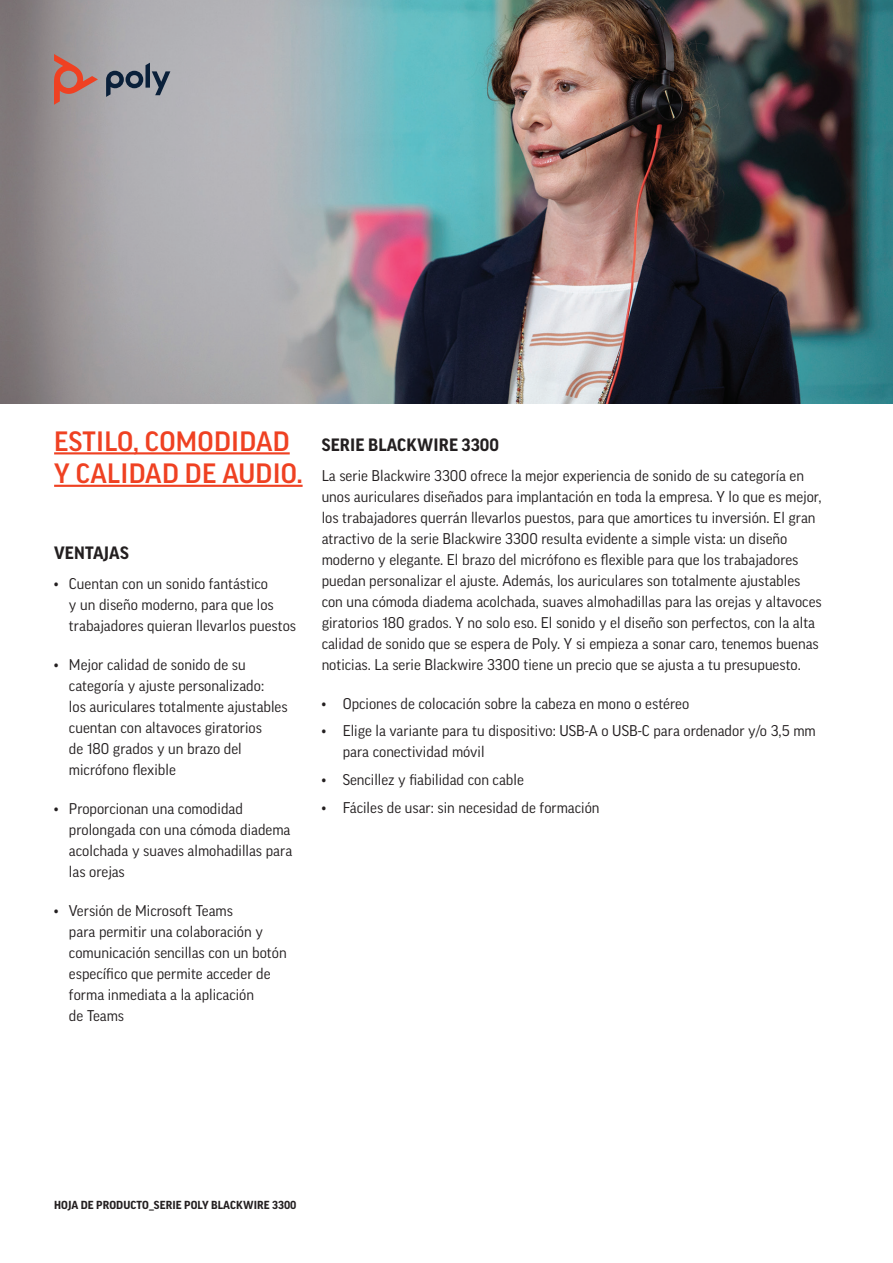
<style>
.page{position:relative;width:893px;height:1263px;background:#fff}
.page>*{position:absolute;margin:0;border:0;box-sizing:border-box;transform-origin:0 0}
.t1{font:500 27px/32.4px "Good Pro";letter-spacing:.01em;color:#ef4122}
.t2{font:700 17.25px "Good Pro";letter-spacing:.01em;color:#231f20}
.t3{font:15px/21px "Good Pro";color:#231f20}
.t4{font:700 11.25px "Good Pro";letter-spacing:.01em;color:#231f20}
</style>
<div class="page">
<img style="left:0;top:0;width:893px;height:404px">
<hr style="left:54px;top:452px;width:236px;height:2px;background:#ef4122">
<hr style="left:54px;top:485px;width:249px;height:2px;background:#ef4122">
<svg style="left:106px;top:63px;width:64px;height:34px;background:#7a818c"></svg>
<svg style="left:54px;top:54px;width:44px;height:51px;background:#b87f76"></svg>
<h1 class="t1" style="left:54px;top:425px;width:250px">ESTILO, COMODIDAD<br>Y CALIDAD DE AUDIO.</h1>
<p class="t2" style="left:54px;top:543px;width:76px">VENTAJAS</p>
<p class="t3" style="left:69px;top:573px;width:229px;text-indent:-15px">• Cuentan con un sonido fantástico<br>y un diseño moderno, para que los trabajadores quieran llevarlos puestos</p>
<p class="t3" style="left:69px;top:654px;width:220px;text-indent:-15px">• Mejor calidad de sonido de su categoría y ajuste personalizado:<br>los auriculares totalmente ajustables cuentan con altavoces giratorios<br>de 180 grados y un brazo del micrófono flexible</p>
<p class="t3" style="left:69px;top:798px;width:225px;text-indent:-15px">• Proporcionan una comodidad prolongada con una cómoda diadema acolchada y suaves almohadillas para las orejas</p>
<p class="t3" style="left:69px;top:900px;width:219px;text-indent:-15px">• Versión de Microsoft Teams<br>para permitir una colaboración y comunicación sencillas con un botón específico que permite acceder de forma inmediata a la aplicación<br>de Teams</p>
<p class="t2" style="left:322px;top:435px;width:179px">SERIE BLACKWIRE 3300</p>
<p class="t3" style="left:322px;top:465px;width:502px">La serie Blackwire 3300 ofrece la mejor experiencia de sonido de su categoría en unos auriculares diseñados para implantación en toda la empresa. Y lo que es mejor, los trabajadores querrán llevarlos puestos, para que amortices tu inversión. El gran atractivo de la serie Blackwire 3300 resulta evidente a simple vista: un diseño moderno y elegante. El brazo del micrófono es flexible para que los trabajadores puedan personalizar el ajuste. Además, los auriculares son totalmente ajustables con una cómoda diadema acolchada, suaves almohadillas para las orejas y altavoces giratorios 180 grados. Y no solo eso. El sonido y el diseño son perfectos, con la alta calidad de sonido que se espera de Poly. Y si empieza a sonar caro, tenemos buenas noticias. La serie Blackwire 3300 tiene un precio que se ajusta a tu presupuesto.</p>
<p class="t3" style="left:322px;top:693px;width:369px">• Opciones de colocación sobre la cabeza en mono o estéreo</p>
<p class="t3" style="left:343px;top:720px;width:475px;text-indent:-21px">• Elige la variante para tu dispositivo: USB-A o USB-C para ordenador y/o 3,5 mm para conectividad móvil</p>
<p class="t3" style="left:322px;top:769px;width:204px">• Sencillez y fiabilidad con cable</p>
<p class="t3" style="left:322px;top:797px;width:279px">• Fáciles de usar: sin necesidad de formación</p>
<p class="t4" style="left:54px;top:1198px;width:244px">HOJA DE PRODUCTO_SERIE POLY BLACKWIRE 3300</p>
</div>
